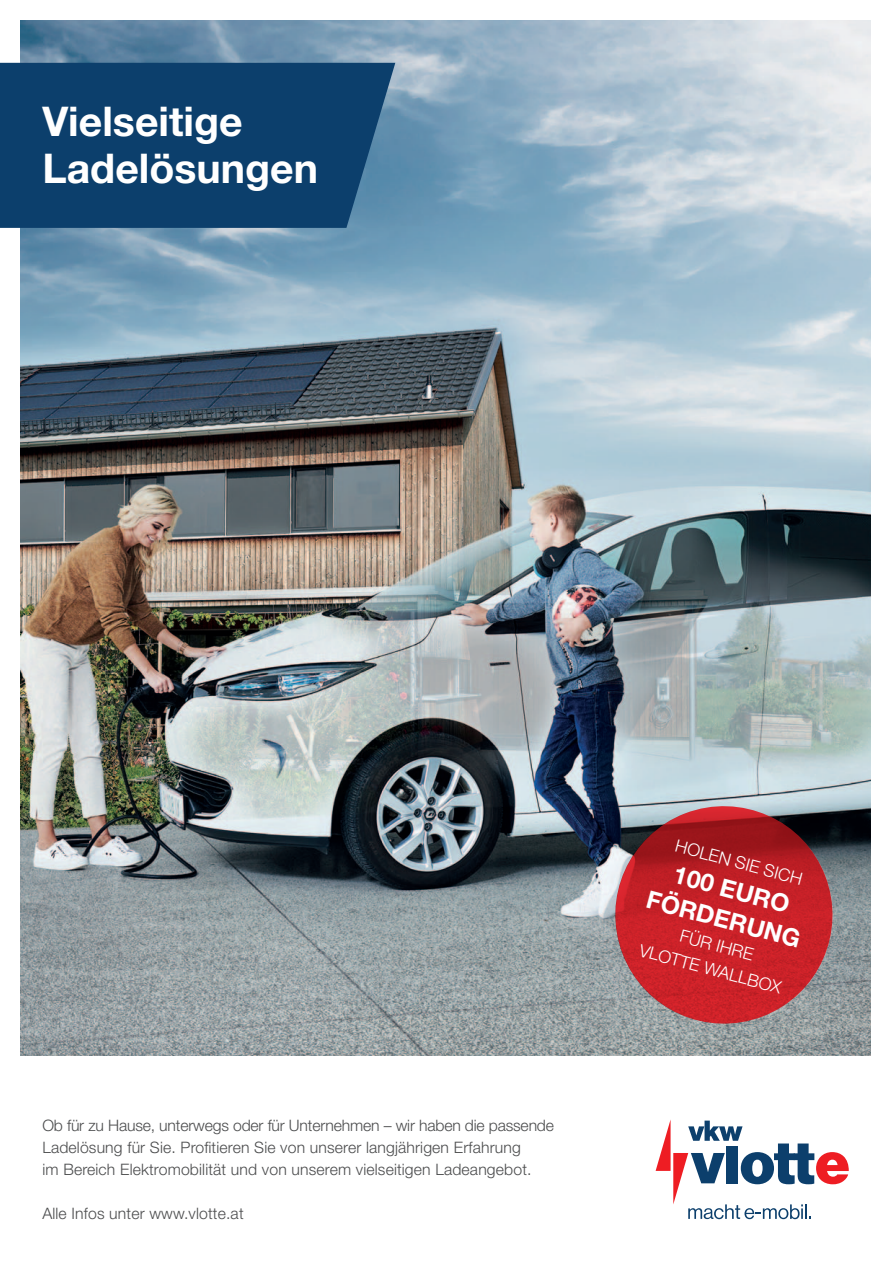
<style>
.page{position:relative;width:893px;height:1263px;background:#fff}
.page>*{position:absolute;margin:0;border:0;box-sizing:border-box;transform-origin:0 0}
.t1{font:700 40.95px/47.2px "Helvetica Neue LT Std";color:#fff}
.t2{font:700 24.45px/30.6px "Helvetica Neue LT Std";color:#fff;text-align:center}
.t3{font:300 17.25px/24.5px "Helvetica Neue LT Std";color:#fff;text-align:center}
.t4{font:300 15.75px/22px "Helvetica Neue LT Std";letter-spacing:.01em;color:#4b4c4d}
</style>
<div class="page">
<img style="left:20px;top:20px;width:851px;height:1035px">
<svg style="left:601px;top:792px;width:246px;height:246px;background:#aa4c52"></svg>
<svg style="left:656px;top:1120px;width:193px;height:99px"></svg>
<div style="left:0;top:63px;width:395px;height:165px;background:#0c3f6c"></div>
<p class="t1" style="left:42px;top:102px;width:277px">Vielseitige<br>Ladelösungen</p>
<p class="t4" style="left:42px;top:1115px;width:513px">Ob für zu Hause, unterwegs oder für Unternehmen – wir haben die passende<br>Ladelösung für Sie. Profitieren Sie von unserer langjährigen Erfahrung<br>im Bereich Elektromobilität und von unserem vielseitigen Ladeangebot.</p>
<p class="t4" style="left:42px;top:1204px;width:203px">Alle Infos unter www.vlotte.at</p>
<p class="t3" style="left:678px;top:835px;width:132px;rotate:15deg">HOLEN SIE SICH</p>
<p class="t2" style="left:658px;top:856px;width:160px;rotate:15deg">100 EURO<br>FÖRDERUNG</p>
<p class="t3" style="left:649px;top:916px;width:148px;rotate:15deg">FÜR IHRE<br>VLOTTE WALLBOX</p>
</div>
